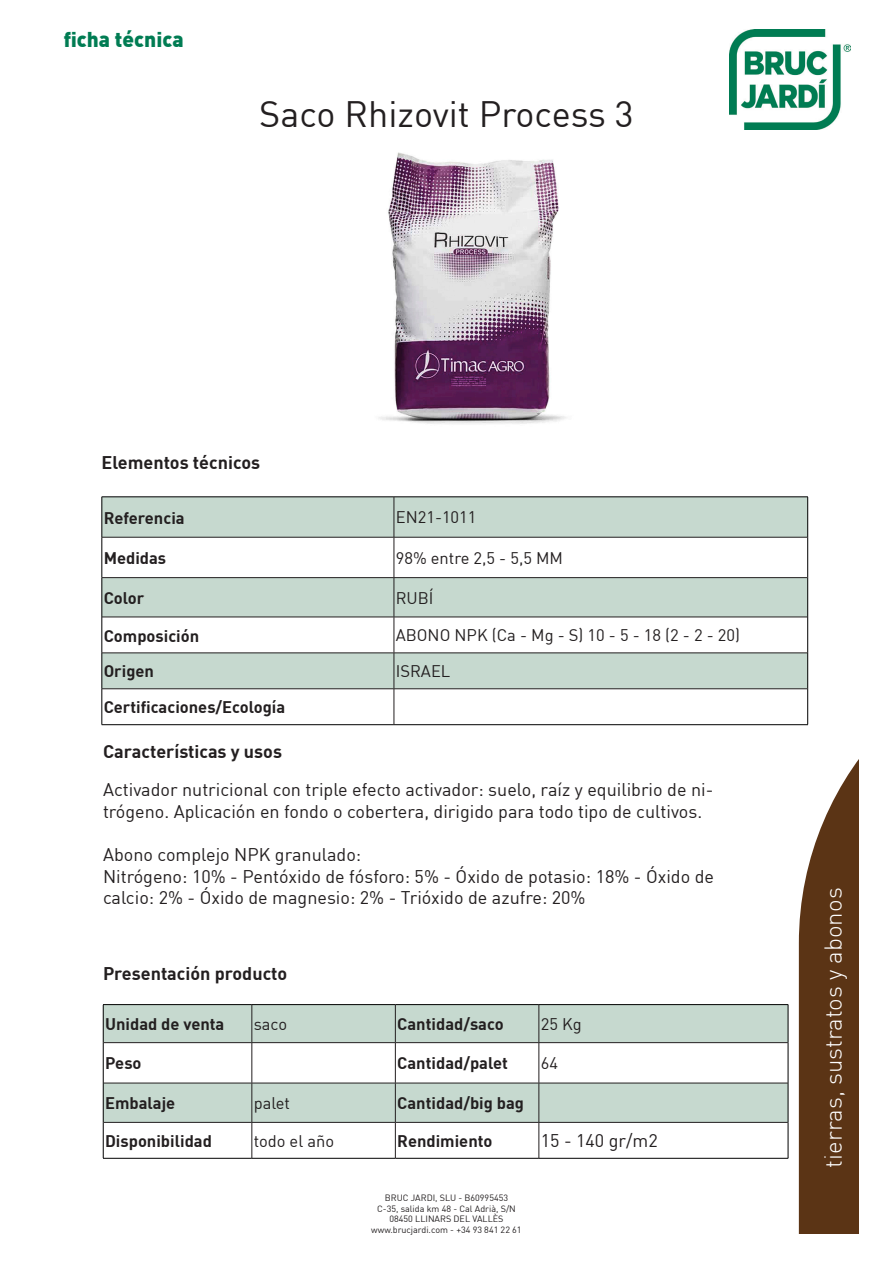
<style>
.page{position:relative;width:893px;height:1263px;background:#fff}
.page>*{position:absolute;margin:0;border:0;box-sizing:border-box;transform-origin:0 0}
.t1{font:36px "DIN";color:#231f20}
.t2{font:300 24px "DIN";color:#fff}
.t3{font:900 21px "DIN";color:#007c53}
.t4{font:18px/21.6px "DIN";color:#231f20}
.t5{font:700 18px "DIN";color:#231f20}
.t6{font:700 16.5px "DIN";color:#231f20}
.t7{font:16.5px "DIN";color:#231f20}
.t8{font:9px "DIN";color:#231f20}
</style>
<div class="page">
<svg style="left:799px;top:760px;width:59px;height:473px;background:#6f4d31"></svg>
<img style="left:729px;top:30px;width:121px;height:100px">
<img style="left:379px;top:152px;width:187px;height:272px">
<svg style="left:103px;top:498px;width:704px;height:190px;fill:#c6d9cf"></svg>
<hr style="left:102px;top:497px;width:292px;height:1px;background:#000">
<hr style="left:102px;top:497px;width:1px;height:40px;background:#000">
<hr style="left:394px;top:497px;width:414px;height:1px;background:#000">
<hr style="left:807px;top:497px;width:1px;height:40px;background:#000">
<hr style="left:102px;top:537px;width:1px;height:41px;background:#000">
<hr style="left:807px;top:537px;width:1px;height:41px;background:#000">
<hr style="left:102px;top:578px;width:1px;height:39px;background:#000">
<hr style="left:807px;top:578px;width:1px;height:39px;background:#000">
<hr style="left:102px;top:617px;width:1px;height:36px;background:#000">
<hr style="left:807px;top:617px;width:1px;height:36px;background:#000">
<hr style="left:102px;top:653px;width:1px;height:36px;background:#000">
<hr style="left:807px;top:653px;width:1px;height:36px;background:#000">
<hr style="left:102px;top:689px;width:1px;height:35px;background:#000">
<hr style="left:807px;top:689px;width:1px;height:35px;background:#000">
<hr style="left:102px;top:724px;width:292px;height:1px;background:#000">
<hr style="left:394px;top:724px;width:414px;height:1px;background:#000">
<hr style="left:394px;top:497px;width:1px;height:40px;background:#231f20">
<hr style="left:102px;top:537px;width:292px;height:1px;background:#231f20">
<hr style="left:394px;top:537px;width:413px;height:1px;background:#231f20">
<hr style="left:394px;top:537px;width:1px;height:40px;background:#231f20">
<hr style="left:102px;top:577px;width:292px;height:1px;background:#231f20">
<hr style="left:394px;top:577px;width:413px;height:1px;background:#231f20">
<hr style="left:394px;top:578px;width:1px;height:39px;background:#231f20">
<hr style="left:102px;top:617px;width:292px;height:1px;background:#231f20">
<hr style="left:394px;top:617px;width:413px;height:1px;background:#231f20">
<hr style="left:394px;top:617px;width:1px;height:36px;background:#231f20">
<hr style="left:102px;top:653px;width:292px;height:1px;background:#231f20">
<hr style="left:394px;top:653px;width:413px;height:1px;background:#231f20">
<hr style="left:394px;top:653px;width:1px;height:35px;background:#231f20">
<hr style="left:102px;top:688px;width:292px;height:1px;background:#231f20">
<hr style="left:394px;top:688px;width:413px;height:1px;background:#231f20">
<hr style="left:394px;top:689px;width:1px;height:35px;background:#231f20">
<svg style="left:104px;top:1005px;width:684px;height:117px;fill:#c6d9cf"></svg>
<hr style="left:103px;top:1004px;width:149px;height:1px;background:#000">
<hr style="left:103px;top:1005px;width:1px;height:38px;background:#000">
<hr style="left:252px;top:1004px;width:143px;height:1px;background:#000">
<hr style="left:395px;top:1004px;width:144px;height:1px;background:#000">
<hr style="left:539px;top:1004px;width:249px;height:1px;background:#000">
<hr style="left:788px;top:1005px;width:1px;height:38px;background:#000">
<hr style="left:103px;top:1043px;width:1px;height:40px;background:#000">
<hr style="left:788px;top:1043px;width:1px;height:40px;background:#000">
<hr style="left:103px;top:1083px;width:1px;height:39px;background:#000">
<hr style="left:788px;top:1083px;width:1px;height:39px;background:#000">
<hr style="left:103px;top:1122px;width:1px;height:36px;background:#000">
<hr style="left:788px;top:1122px;width:1px;height:36px;background:#000">
<hr style="left:103px;top:1158px;width:149px;height:1px;background:#000">
<hr style="left:252px;top:1158px;width:143px;height:1px;background:#000">
<hr style="left:395px;top:1158px;width:144px;height:1px;background:#000">
<hr style="left:539px;top:1158px;width:249px;height:1px;background:#000">
<hr style="left:252px;top:1005px;width:1px;height:37px;background:#231f20">
<hr style="left:395px;top:1005px;width:1px;height:37px;background:#231f20">
<hr style="left:539px;top:1005px;width:1px;height:37px;background:#231f20">
<hr style="left:103px;top:1042px;width:149px;height:1px;background:#231f20">
<hr style="left:252px;top:1042px;width:143px;height:1px;background:#231f20">
<hr style="left:252px;top:1043px;width:1px;height:40px;background:#231f20">
<hr style="left:395px;top:1042px;width:144px;height:1px;background:#231f20">
<hr style="left:395px;top:1043px;width:1px;height:40px;background:#231f20">
<hr style="left:539px;top:1042px;width:249px;height:1px;background:#231f20">
<hr style="left:539px;top:1043px;width:1px;height:40px;background:#231f20">
<hr style="left:103px;top:1083px;width:149px;height:1px;background:#231f20">
<hr style="left:252px;top:1083px;width:143px;height:1px;background:#231f20">
<hr style="left:252px;top:1083px;width:1px;height:39px;background:#231f20">
<hr style="left:395px;top:1083px;width:144px;height:1px;background:#231f20">
<hr style="left:395px;top:1083px;width:1px;height:39px;background:#231f20">
<hr style="left:539px;top:1083px;width:249px;height:1px;background:#231f20">
<hr style="left:539px;top:1083px;width:1px;height:39px;background:#231f20">
<hr style="left:103px;top:1122px;width:149px;height:1px;background:#231f20">
<hr style="left:252px;top:1122px;width:143px;height:1px;background:#231f20">
<hr style="left:252px;top:1122px;width:1px;height:36px;background:#231f20">
<hr style="left:395px;top:1122px;width:144px;height:1px;background:#231f20">
<hr style="left:395px;top:1122px;width:1px;height:36px;background:#231f20">
<hr style="left:539px;top:1122px;width:249px;height:1px;background:#231f20">
<hr style="left:539px;top:1122px;width:1px;height:36px;background:#231f20">
<p class="t3" style="left:64px;top:29px;width:121px">ficha técnica</p>
<p class="t1" style="left:259px;top:98px;width:376px">Saco Rhizovit Process 3</p>
<p class="t5" style="left:102px;top:454px;width:160px">Elementos técnicos</p>
<p class="t6" style="left:104px;top:510px;width:83px">Referencia</p>
<p class="t7" style="left:396px;top:510px;width:82px">EN21-1011</p>
<p class="t6" style="left:104px;top:550px;width:64px">Medidas</p>
<p class="t7" style="left:396px;top:550px;width:169px">98% entre 2,5 - 5,5 MM</p>
<p class="t6" style="left:104px;top:590px;width:42px">Color</p>
<p class="t7" style="left:396px;top:590px;width:39px">RUBÍ</p>
<p class="t6" style="left:104px;top:627px;width:97px">Composición</p>
<p class="t7" style="left:396px;top:628px;width:346px">ABONO NPK (Ca - Mg - S) 10 - 5 - 18 (2 - 2 - 20)</p>
<p class="t6" style="left:104px;top:663px;width:52px">Origen</p>
<p class="t7" style="left:396px;top:664px;width:56px">ISRAEL</p>
<p class="t6" style="left:104px;top:699px;width:183px">Certificaciones/Ecología</p>
<p class="t5" style="left:103px;top:743px;width:181px">Características y usos</p>
<p class="t4" style="left:103px;top:780px;width:612px">Activador nutricional con triple efecto activador: suelo, raíz y equilibrio de ni&shy;trógeno. Aplicación en fondo o cobertera, dirigido para todo tipo de cultivos.</p>
<p class="t4" style="left:103px;top:845px;width:260px">Abono complejo NPK granulado:</p>
<p class="t4" style="left:103px;top:866px;width:613px">Nitrógeno: 10% - Pentóxido de fósforo: 5% - Óxido de potasio: 18% - Óxido de calcio: 2% - Óxido de magnesio: 2% - Trióxido de azufre: 20%</p>
<p class="t5" style="left:103px;top:965px;width:186px">Presentación producto</p>
<p class="t6" style="left:105px;top:1016px;width:121px">Unidad de venta</p>
<p class="t7" style="left:254px;top:1017px;width:35px">saco</p>
<p class="t6" style="left:397px;top:1016px;width:108px">Cantidad/saco</p>
<p class="t7" style="left:541px;top:1017px;width:43px">25 Kg</p>
<p class="t6" style="left:105px;top:1055px;width:38px">Peso</p>
<p class="t6" style="left:397px;top:1055px;width:112px">Cantidad/palet</p>
<p class="t7" style="left:541px;top:1056px;width:19px">64</p>
<p class="t6" style="left:105px;top:1095px;width:72px">Embalaje</p>
<p class="t7" style="left:254px;top:1096px;width:38px">palet</p>
<p class="t6" style="left:397px;top:1095px;width:128px">Cantidad/big bag</p>
<p class="t6" style="left:105px;top:1133px;width:108px">Disponibilidad</p>
<p class="t7" style="left:254px;top:1133px;width:82px">todo el año</p>
<p class="t6" style="left:397px;top:1133px;width:97px">Rendimiento</p>
<p class="t4" style="left:541px;top:1131px;width:119px">15 - 140 gr/m2</p>
<p class="t8" style="left:385px;top:1193px;width:125px">BRUC JARDI, SLU - B60995453</p>
<p class="t8" style="left:377px;top:1204px;width:140px">C-35, salida km 48 - Cal Adrià, S/N</p>
<p class="t8" style="left:389px;top:1215px;width:116px">08450 LLINARS DEL VALLÈS</p>
<p class="t8" style="left:371px;top:1226px;width:152px">www.brucjardi.com - +34 93 841 22 61</p>
<p class="t2" style="left:822px;top:1167px;width:281px;rotate:-90deg">tierras, sustratos y abonos</p>
</div>
